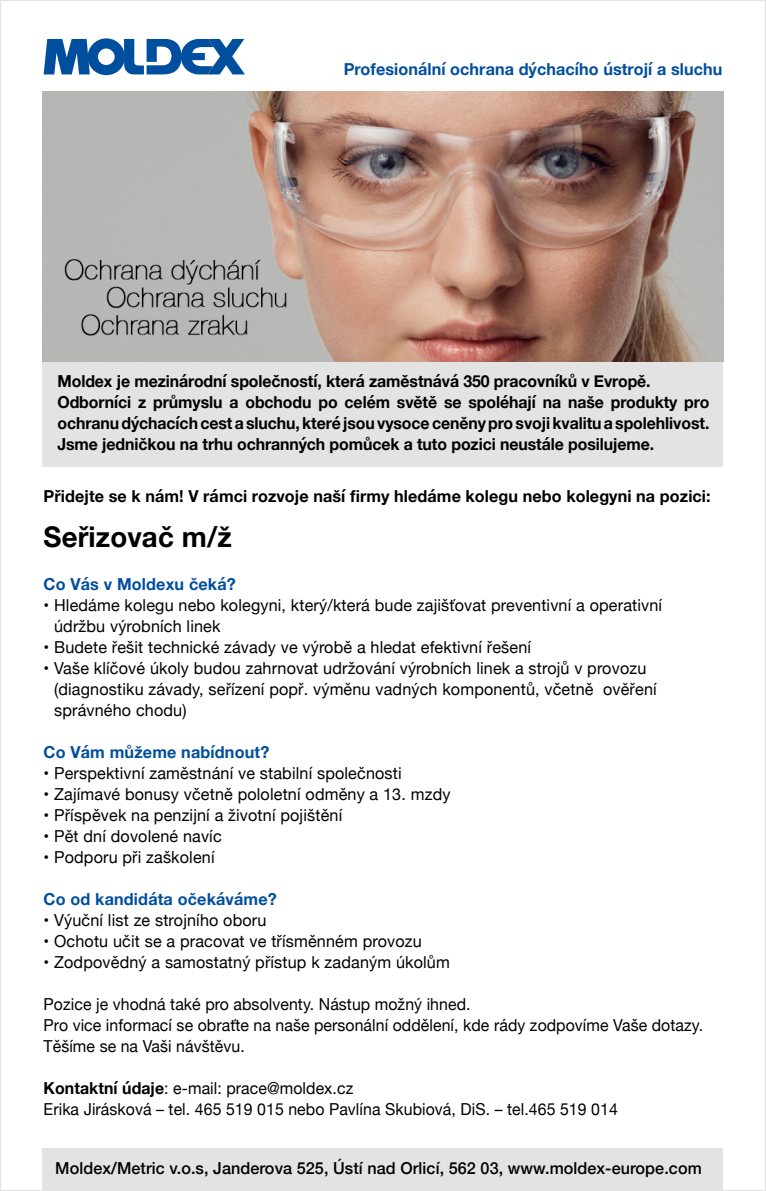
<style>
.page{position:relative;width:766px;height:1191px;background:#fff}
.page>*{position:absolute;margin:0;border:0;box-sizing:border-box;transform-origin:0 0}
.t1{font:700 28.5px "Helvetica Neue";letter-spacing:.005em;color:#000}
.t2{font:16.5px/21px "Helvetica Neue";letter-spacing:.01em;color:#000}
.t3{font:700 16.5px/21px "Helvetica Neue";letter-spacing:-.005em;color:#000;scale:.96 1}
.t4{font:16.5px/21px "Helvetica Neue";letter-spacing:.01em;color:#000;scale:.96 1}
.t5{font:700 16.5px "Helvetica Neue";letter-spacing:.01em;color:#004e9e}
.t6{font:500 16.5px "Helvetica Neue";letter-spacing:.005em;color:#000}
.t7{font:700 16.5px "Helvetica Neue";letter-spacing:-.005em;color:#000}
.s1{font-weight:700}
</style>
<div class="page">
<div style="left:43px;top:1148px;width:680px;height:43px;background:#e3e3e3"></div>
<div style="left:43px;top:361px;width:680px;height:106px;background:#e3e3e3"></div>
<img style="left:43px;top:91px;width:680px;height:270px">
<svg style="left:44px;top:38px;width:201px;height:37px"></svg>
<p class="t5" style="left:343px;top:56px;width:380px">Profesionální ochrana dýchacího ústrojí a sluchu</p>
<p class="t3" style="left:57px;top:371px;width:680px">Moldex je mezinárodní společností, která zaměstnává 350 pracovníků v Evropě.<br>Odborníci z průmyslu a obchodu po celém světě se spoléhají na naše produkty pro ochranu dýchacích cest a sluchu, které jsou vysoce ceněny pro svoji kvalitu a spolehlivost.<br>Jsme jedničkou na trhu ochranných pomůcek a tuto pozici neustále posilujeme.</p>
<p class="t7" style="left:44px;top:483px;width:668px">Přidejte se k nám! V rámci rozvoje naší firmy hledáme kolegu nebo kolegyni na pozici:</p>
<h1 class="t1" style="left:44px;top:514px;width:190px">Seřizovač m/ž</h1>
<p class="t5" style="left:44px;top:571px;width:194px">Co Vás v Moldexu čeká?</p>
<p class="t2" style="left:54px;top:595px;width:609px;text-indent:-10px">• Hledáme kolegu nebo kolegyni, který/která bude zajišťovat preventivní a operativní údržbu výrobních linek</p>
<p class="t2" style="left:44px;top:637px;width:489px">• Budete řešit technické závady ve výrobě a hledat efektivní řešení</p>
<p class="t2" style="left:54px;top:658px;width:604px;text-indent:-10px">• Vaše klíčové úkoly budou zahrnovat udržování výrobních linek a strojů v provozu (diagnostiku závady, seřízení popř. výměnu vadných komponentů, včetně ověření správného chodu)</p>
<p class="t5" style="left:44px;top:739px;width:227px">Co Vám můžeme nabídnout?</p>
<p class="t2" style="left:44px;top:763px;width:359px">• Perspektivní zaměstnání ve stabilní společnosti</p>
<p class="t2" style="left:44px;top:784px;width:408px">• Zajímavé bonusy včetně pololetní odměny a 13. mzdy</p>
<p class="t2" style="left:44px;top:805px;width:300px">• Příspěvek na penzijní a životní pojištění</p>
<p class="t2" style="left:44px;top:826px;width:179px">• Pět dní dovolené navíc</p>
<p class="t2" style="left:44px;top:847px;width:172px">• Podporu při zaškolení</p>
<p class="t5" style="left:44px;top:886px;width:235px">Co od kandidáta očekáváme?</p>
<p class="t2" style="left:44px;top:910px;width:224px">• Výuční list ze strojního oboru</p>
<p class="t2" style="left:44px;top:931px;width:379px">• Ochotu učit se a pracovat ve třísměnném provozu</p>
<p class="t2" style="left:44px;top:952px;width:407px">• Zodpovědný a samostatný přístup k zadaným úkolům</p>
<p class="t4" style="left:44px;top:994px;width:688px">Pozice je vhodná také pro absolventy. Nástup možný ihned.<br>Pro vice informací se obraťte na naše personální oddělení, kde rády zodpovíme Vaše dotazy.<br>Těšíme se na Vaši návštěvu.</p>
<p class="t4" style="left:44px;top:1078px;width:599px"><span class="s1">Kontaktní údaje</span>: e-mail: prace@moldex.cz<br>Erika Jirásková – tel. 465 519 015 nebo Pavlína Skubiová, DiS. – tel.465 519 014</p>
<p class="t6" style="left:55px;top:1154px;width:647px">Moldex/Metric v.o.s, Janderova 525, Ústí nad Orlicí, 562 03, www.moldex-europe.com</p>
</div>
